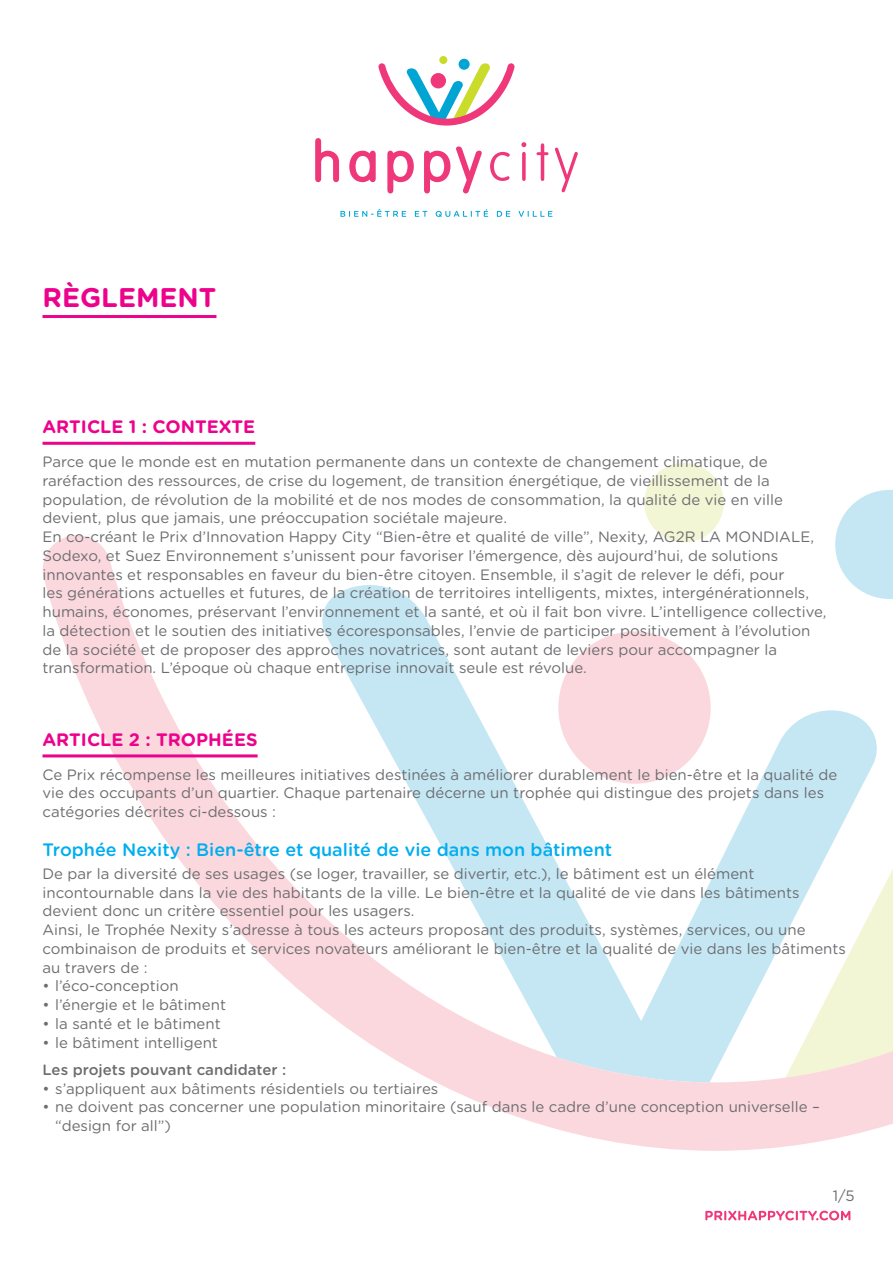
<style>
.page{position:relative;width:893px;height:1263px;background:#fff}
.page>*{position:absolute;margin:0;border:0;box-sizing:border-box;transform-origin:0 0}
.t1{font:700 27px "Gotham Rounded";color:#ed028c}
.t2{font:500 18px "Gotham Rounded";color:#00aeef}
.t3{font:700 18px "Gotham Rounded";color:#ed028c}
.t4{font:15px/18.8px "Gotham Rounded";color:#6c6d70}
.t5{font:500 15px "Gotham Rounded";color:#6c6d70}
</style>
<div class="page">
<svg style="left:705px;top:1211px;width:145px;height:9px"></svg>
<svg style="left:836px;top:490px;width:57px;height:45px"></svg>
<div style="left:644px;top:463px;width:80px;height:79px;background:#f2f6d5;border-radius:50%"></div>
<svg style="left:42px;top:535px;width:851px;height:616px"></svg>
<svg style="left:315px;top:138px;width:24px;height:44px"></svg>
<svg style="left:349px;top:151px;width:27px;height:31px"></svg>
<svg style="left:387px;top:151px;width:27px;height:42px"></svg>
<svg style="left:424px;top:151px;width:26px;height:42px"></svg>
<svg style="left:456px;top:146px;width:26px;height:47px"></svg>
<svg style="left:555px;top:148px;width:23px;height:44px"></svg>
<svg style="left:490px;top:152px;width:20px;height:29px"></svg>
<svg style="left:521px;top:142px;width:5px;height:39px"></svg>
<svg style="left:536px;top:143px;width:12px;height:38px"></svg>
<div style="left:459px;top:59px;width:11px;height:11px;background:#00a5d3;border-radius:50%"></div>
<div style="left:439px;top:56px;width:8px;height:8px;background:#cadb2a;border-radius:50%"></div>
<svg style="left:378px;top:63px;width:137px;height:63px"></svg>
<svg style="left:340px;top:209px;width:66px;height:8px"></svg>
<svg style="left:415px;top:211px;width:12px;height:6px"></svg>
<svg style="left:436px;top:209px;width:52px;height:8px"></svg>
<svg style="left:497px;top:211px;width:13px;height:6px"></svg>
<svg style="left:519px;top:211px;width:33px;height:6px"></svg>
<hr style="left:43px;top:442px;width:212px;height:3px;background:#ed028c">
<hr style="left:43px;top:754px;width:215px;height:3px;background:#ed028c">
<hr style="left:43px;top:315px;width:173px;height:3px;background:#ed028c">
<h1 class="t1" style="left:43px;top:277px;width:175px">RÈGLEMENT</h1>
<p class="t3" style="left:43px;top:414px;width:214px">ARTICLE 1 : CONTEXTE</p>
<p class="t4" style="left:43px;top:452px;width:786px">Parce que le monde est en mutation permanente dans un contexte de changement climatique, de raréfaction des ressources, de crise du logement, de transition énergétique, de vieillissement de la population, de révolution de la mobilité et de nos modes de consommation, la qualité de vie en ville devient, plus que jamais, une préoccupation sociétale majeure.<br>En co-créant le Prix d’Innovation Happy City “Bien-être et qualité de ville”, Nexity, AG2R LA MONDIALE, Sodexo, et Suez Environnement s’unissent pour favoriser l’émergence, dès aujourd’hui, de solutions innovantes et responsables en faveur du bien-être citoyen. Ensemble, il s’agit de relever le défi, pour<br>les générations actuelles et futures, de la création de territoires intelligents, mixtes, intergénérationnels, humains, économes, préservant l’environnement et la santé, et où il fait bon vivre. L’intelligence collective, la détection et le soutien des initiatives écoresponsables, l’envie de participer positivement à l’évolution de la société et de proposer des approches novatrices, sont autant de leviers pour accompagner la transformation. L’époque où chaque entreprise innovait seule est révolue.</p>
<p class="t3" style="left:43px;top:726px;width:217px">ARTICLE 2 : TROPHÉES</p>
<p class="t4" style="left:43px;top:765px;width:796px">Ce Prix récompense les meilleures initiatives destinées à améliorer durablement le bien-être et la qualité de vie des occupants d’un quartier. Chaque partenaire décerne un trophée qui distingue des projets dans les catégories décrites ci-dessous :</p>
<p class="t2" style="left:43px;top:836px;width:571px">Trophée Nexity : Bien-être et qualité de vie dans mon bâtiment</p>
<p class="t4" style="left:43px;top:864px;width:805px">De par la diversité de ses usages (se loger, travailler, se divertir, etc.), le bâtiment est un élément incontournable dans la vie des habitants de la ville. Le bien-être et la qualité de vie dans les bâtiments devient donc un critère essentiel pour les usagers.<br>Ainsi, le Trophée Nexity s’adresse à tous les acteurs proposant des produits, systèmes, services, ou une combinaison de produits et services novateurs améliorant le bien-être et la qualité de vie dans les bâtiments au travers de :</p>
<p class="t4" style="left:43px;top:976px;width:138px">• l’éco-conception</p>
<p class="t4" style="left:43px;top:995px;width:185px">• l’énergie et le bâtiment</p>
<p class="t4" style="left:43px;top:1014px;width:180px">• la santé et le bâtiment</p>
<p class="t4" style="left:43px;top:1033px;width:177px">• le bâtiment intelligent</p>
<p class="t5" style="left:43px;top:1059px;width:245px">Les projets pouvant candidater :</p>
<p class="t4" style="left:43px;top:1079px;width:397px">• s’appliquent aux bâtiments résidentiels ou tertiaires</p>
<p class="t4" style="left:55px;top:1097px;width:766px;text-indent:-13px">• ne doivent pas concerner une population minoritaire (sauf dans le cadre d’une conception universelle – “design for all”)</p>
<p class="t4" style="left:833px;top:1186px;width:23px">1/5</p>
</div>
